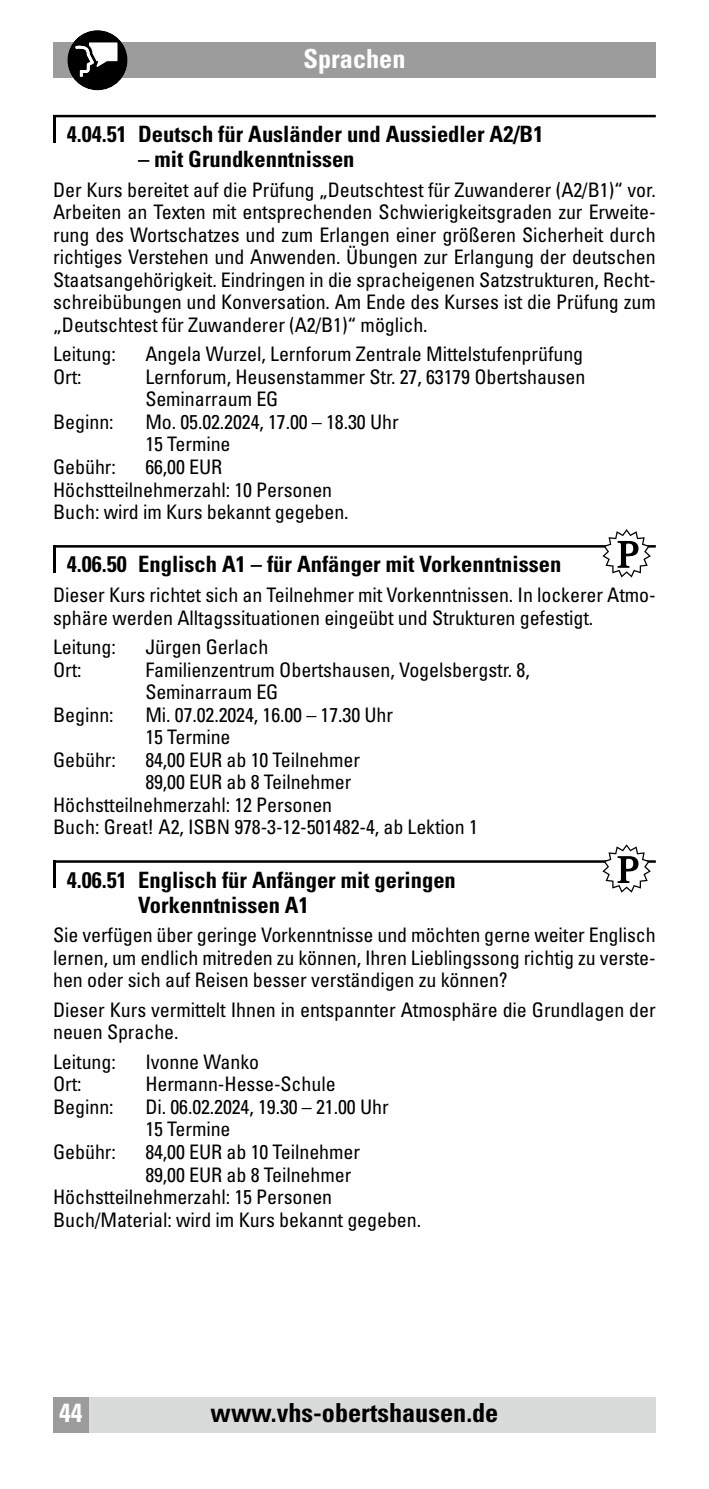
<style>
.page{position:relative;width:709px;height:1489px;background:#fff}
.page>*{position:absolute;margin:0;border:0;box-sizing:border-box;transform-origin:0 0}
.t1{font:700 condensed 26.25px "Univers LT Std";color:#000}
.t2{font:700 condensed 26.25px "Univers LT Std";color:#fff}
.t3{font:700 condensed 22.5px/25px "Univers LT Std";color:#000}
.t4{font:condensed 20px/22.5px "Univers LT Std";letter-spacing:-.005em;color:#000}
</style>
<div class="page">
<div style="left:53px;top:1396px;width:603px;height:35px;background:#d9dada"></div>
<div style="left:53px;top:1396px;width:36px;height:35px;background:#9c9c9d"></div>
<hr style="left:53px;top:115px;width:603px;height:2px;background:#000">
<hr style="left:53px;top:545px;width:603px;height:2px;background:#000">
<hr style="left:53px;top:860px;width:603px;height:2px;background:#000">
<hr style="left:53px;top:115px;width:3px;height:27px;background:#000">
<hr style="left:53px;top:545px;width:3px;height:27px;background:#000">
<svg style="left:602px;top:529px;width:49px;height:48px"></svg>
<hr style="left:53px;top:860px;width:3px;height:27px;background:#000">
<svg style="left:602px;top:844px;width:49px;height:48px"></svg>
<div style="left:53px;top:43px;width:603px;height:35px;background:#9c9c9d"></div>
<div style="left:67px;top:30px;width:61px;height:60px;background:#000;border-radius:50%"></div>
<svg style="left:75px;top:42px;width:42px;height:35px"></svg>
<h1 class="t2" style="left:303px;top:43px;width:104px">Sprachen</h1>
<p class="t3" style="left:67px;top:121px;width:478px">4.04.51 Deutsch für Ausländer und Aussiedler A2/B1</p>
<p class="t3" style="left:138px;top:146px;width:218px">– mit Grundkenntnissen</p>
<p class="t4" style="left:53px;top:178px;width:604px;text-align:justify">Der Kurs bereitet auf die Prüfung „Deutschtest für Zuwanderer (A2/B1)“ vor.<br>Arbeiten an Texten mit entsprechenden Schwierigkeitsgraden zur Erweite&shy;rung des Wortschatzes und zum Erlangen einer größeren Sicherheit durch richtiges Verstehen und Anwenden. Übungen zur Erlangung der deutschen Staatsangehörigkeit. Eindringen in die spracheigenen Satzstrukturen, Recht&shy;schreibübungen und Konversation. Am Ende des Kurses ist die Prüfung zum „Deutschtest für Zuwanderer (A2/B1)“ möglich.</p>
<p class="t4" style="left:53px;top:343px;width:64px">Leitung:</p>
<p class="t4" style="left:145px;top:343px;width:439px">Angela Wurzel, Lernforum Zentrale Mittelstufenprüfung</p>
<p class="t4" style="left:53px;top:365px;width:30px">Ort:</p>
<p class="t4" style="left:145px;top:365px;width:441px">Lernforum, Heusenstammer Str. 27, 63179 Obertshausen<br>Seminarraum EG</p>
<p class="t4" style="left:53px;top:410px;width:62px">Beginn:</p>
<p class="t4" style="left:145px;top:410px;width:255px">Mo. 05.02.2024, 17.00 – 18.30 Uhr<br>15 Termine</p>
<p class="t4" style="left:53px;top:455px;width:64px">Gebühr:</p>
<p class="t4" style="left:53px;top:455px;width:297px;text-indent:92px">66,00 EUR<br>Höchstteilnehmerzahl: 10 Personen<br>Buch: wird im Kurs bekannt gegeben.</p>
<p class="t3" style="left:67px;top:552px;width:496px">4.06.50 Englisch A1 – für Anfänger mit Vorkenntnissen</p>
<p class="t4" style="left:53px;top:583px;width:604px">Dieser Kurs richtet sich an Teilnehmer mit Vorkenntnissen. In lockerer Atmo&shy;sphäre werden Alltagssituationen eingeübt und Strukturen gefestigt.</p>
<p class="t4" style="left:53px;top:635px;width:64px">Leitung:</p>
<p class="t4" style="left:145px;top:635px;width:125px">Jürgen Gerlach</p>
<p class="t4" style="left:53px;top:658px;width:30px">Ort:</p>
<p class="t4" style="left:145px;top:658px;width:386px">Familienzentrum Obertshausen, Vogelsbergstr. 8,<br>Seminarraum EG</p>
<p class="t4" style="left:53px;top:703px;width:62px">Beginn:</p>
<p class="t4" style="left:145px;top:703px;width:249px">Mi. 07.02.2024, 16.00 – 17.30 Uhr<br>15 Termine</p>
<p class="t4" style="left:53px;top:748px;width:64px">Gebühr:</p>
<p class="t4" style="left:145px;top:748px;width:216px">84,00 EUR ab 10 Teilnehmer</p>
<p class="t4" style="left:145px;top:770px;width:207px">89,00 EUR ab 8 Teilnehmer</p>
<p class="t4" style="left:53px;top:793px;width:280px">Höchstteilnehmerzahl: 12 Personen</p>
<p class="t4" style="left:53px;top:815px;width:426px">Buch: Great! A2, ISBN 978-3-12-501482-4, ab Lektion 1</p>
<p class="t3" style="left:138px;top:867px;width:319px;text-indent:-71px">4.06.51 Englisch für Anfänger mit geringen<br>Vorkenntnissen A1</p>
<p class="t4" style="left:53px;top:923px;width:604px;text-align:justify">Sie verfügen über geringe Vorkenntnisse und möchten gerne weiter Englisch lernen, um endlich mitreden zu können, Ihren Lieblingssong richtig zu verste&shy;hen oder sich auf Reisen besser verständigen zu können?</p>
<p class="t4" style="left:53px;top:998px;width:604px">Dieser Kurs vermittelt Ihnen in entspannter Atmosphäre die Grundlagen der neuen Sprache.</p>
<p class="t4" style="left:53px;top:1050px;width:64px">Leitung:</p>
<p class="t4" style="left:145px;top:1050px;width:115px">Ivonne Wanko</p>
<p class="t4" style="left:53px;top:1072px;width:30px">Ort:</p>
<p class="t4" style="left:145px;top:1072px;width:192px">Hermann-Hesse-Schule</p>
<p class="t4" style="left:53px;top:1095px;width:62px">Beginn:</p>
<p class="t4" style="left:145px;top:1095px;width:245px">Di. 06.02.2024, 19.30 – 21.00 Uhr<br>15 Termine</p>
<p class="t4" style="left:53px;top:1140px;width:64px">Gebühr:</p>
<p class="t4" style="left:145px;top:1140px;width:216px">84,00 EUR ab 10 Teilnehmer</p>
<p class="t4" style="left:145px;top:1162px;width:207px">89,00 EUR ab 8 Teilnehmer</p>
<p class="t4" style="left:53px;top:1185px;width:280px">Höchstteilnehmerzahl: 15 Personen</p>
<p class="t4" style="left:53px;top:1207px;width:369px">Buch/Material: wird im Kurs bekannt gegeben.</p>
<h1 class="t2" style="left:59px;top:1396px;width:25px">44</h1>
<h1 class="t1" style="left:210px;top:1396px;width:289px">www.vhs-obertshausen.de</h1>
</div>
